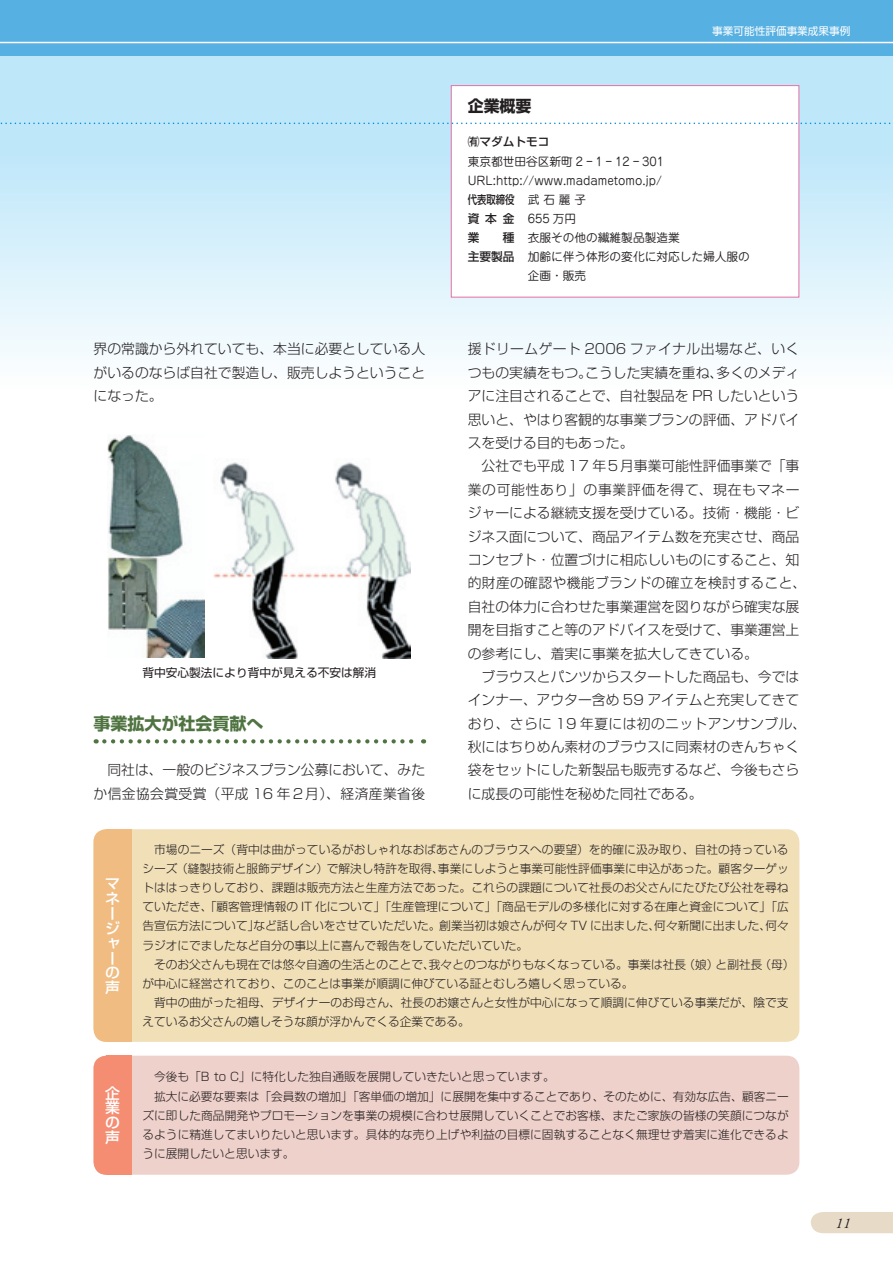
<style>
.page{position:relative;width:893px;height:1263px;background:#fff}
.page>*{position:absolute;margin:0;border:0;box-sizing:border-box;transform-origin:0 0}
.t1{font:700 16.95px "Shin Go Pro";color:#4f7441}
.t2{font:700 15.9px "Shin Go Pro";color:#231f20}
.t3{font:500 14.85px/14.9px "Shin Go Pro";color:#fff}
.t4{font:italic 14.85px "Adobe Garamond Pro";color:#231f20}
.t5{font:300 13.8px/23.4px "Shin Go Pro";color:#231f20}
.t6{font:300 11.7px/19.2px "Shin Go Pro";color:#231f20}
.t7{font:11.7px/19.2px "Jun 201 Pro";color:#231f20}
.t8{font:11.7px "Shin Go Pro";color:#231f20}
.t9{font:500 11.7px "Shin Go Pro";color:#231f20;scale:.8 1}
.t10{font:500 11.7px "Shin Go Pro";color:#231f20}
.t11{font:10.65px "Shin Go Pro";color:#fff}
.s1{font-family:"Jun 201 Pro";font-weight:400}
.s2{font-family:"Shin Go Pro";font-weight:500}
</style>
<div class="page">
<div style="left:811px;top:1212px;width:82px;height:21px;background:#e7dbc7"></div>
<svg style="left:0;top:55px;width:893px;height:301px;background:#d1eefb"></svg>
<div style="left:0;top:0;width:893px;height:55px;background:#57b0e2"></div>
<hr style="left:0;top:42px;width:893px;height:1px;background:#fff">
<div style="left:451px;top:86px;width:348px;height:211px;background:#fff"></div>
<div style="left:451px;top:85px;width:348px;height:213px;border:1px solid #e677a8"></div>
<div style="left:132px;top:829px;width:667px;height:213px;background:#f1dfb7"></div>
<svg style="left:104px;top:739px;width:320px;height:4px"></svg>
<div style="left:94px;top:829px;width:12px;height:213px;background:#f0bc82"></div>
<div style="left:106px;top:829px;width:26px;height:213px;background:#f0bc82"></div>
<div style="left:132px;top:1056px;width:667px;height:119px;background:#efd1cb"></div>
<svg style="left:94px;top:1056px;width:12px;height:119px"></svg>
<div style="left:106px;top:1056px;width:26px;height:119px;background:#f58d72"></div>
<img style="left:107px;top:434px;width:97px;height:224px">
<img style="left:214px;top:462px;width:196px;height:196px">
<svg style="left:0;top:123px;width:893px;height:1px"></svg>
<p class="t11" style="left:712px;top:22px;width:140px">事業可能性評価事業成果事例</p>
<p class="t5" style="left:94px;top:336px;width:333px;text-align:justify">界の常識から外れていても、本当に必要としている人がいるのならば自社で製造し、販売しようということになった。</p>
<p class="t8" style="left:142px;top:663px;width:235px">背中安心製法により背中が見える不安は解消</p>
<h1 class="t1" style="left:94px;top:710px;width:172px">事業拡大が社会貢献へ</h1>
<p class="t5" style="left:94px;top:757px;width:333px">　同社は、一般のビジネスプラン公募において、みたか信金協会賞受賞（平成 16 年２月）、経済産業省後</p>
<h2 class="t2" style="left:468px;top:93px;width:65px">企業概要</h2>
<p class="t10" style="left:468px;top:132px;width:83px">㈲マダムトモコ</p>
<p class="t7" style="left:468px;top:150px;width:198px">東京都世田谷区新町 2 － 1 － 12 － 301<br>URL:http://www.madametomo.jp/</p>
<p class="t9" style="left:468px;top:190px;width:150px">代表取締役 <span class="s1">武 石 麗 子</span></p>
<p class="t7" style="left:468px;top:208px;width:110px"><span class="s2">資本金</span> 655 万円</p>
<p class="t7" style="left:468px;top:227px;width:214px"><span class="s2">業　　種</span> 衣服その他の繊維製品製造業</p>
<p class="t7" style="left:468px;top:246px;width:284px"><span class="s2">主要製品</span> 加齢に伴う体形の変化に対応した婦人服の</p>
<p class="t7" style="left:528px;top:265px;width:60px">企画・販売</p>
<p class="t5" style="left:468px;top:336px;width:340px">援ドリームゲート 2006 ファイナル出場など、いくつもの実績をもつ。こうした実績を重ね、多くのメディアに注目されることで、自社製品を PR したいという思いと、やはり客観的な事業プランの評価、アドバイスを受ける目的もあった。<br>　公社でも平成 17 年５月事業可能性評価事業で「事業の可能性あり」の事業評価を得て、現在もマネージャーによる継続支援を受けている。技術・機能・ビジネス面について、商品アイテム数を充実させ、商品コンセプト・位置づけに相応しいものにすること、知的財産の確認や機能ブランドの確立を検討すること、自社の体力に合わせた事業運営を図りながら確実な展開を目指すこと等のアドバイスを受けて、事業運営上の参考にし、着実に事業を拡大してきている。<br>　ブラウスとパンツからスタートした商品も、今ではインナー、アウター含め 59 アイテムと充実してきており、さらに 19 年夏には初のニットアンサンブル、秋にはちりめん素材のブラウスに同素材のきんちゃく袋をセットにした新製品も販売するなど、今後もさらに成長の可能性を秘めた同社である。</p>
<p class="t3" style="left:105px;top:874px;width:16px">マネージャーの声</p>
<p class="t3" style="left:105px;top:1084px;width:16px;text-align:justify">企業の声</p>
<p class="t6" style="left:142px;top:838px;width:654px">　市場のニーズ（背中は曲がっているがおしゃれなおばあさんのブラウスへの要望）を的確に汲み取り、自社の持っているシーズ（縫製技術と服飾デザイン）で解決し特許を取得、事業にしようと事業可能性評価事業に申込があった。顧客ターゲットははっきりしており、課題は販売方法と生産方法であった。これらの課題について社長のお父さんにたびたび公社を尋ねていただき、「顧客管理情報の IT 化について」「生産管理について」「商品モデルの多様化に対する在庫と資金について」「広告宣伝方法について」など話し合いをさせていただいた。創業当初は娘さんが何々 TV に出ました、何々新聞に出ました、何々ラジオにでましたなど自分の事以上に喜んで報告をしていただいていた。<br>　そのお父さんも現在では悠々自適の生活とのことで、我々とのつながりもなくなっている。事業は社長（娘）と副社長（母）が中心に経営されており、このことは事業が順調に伸びている証とむしろ嬉しく思っている。<br>　背中の曲がった祖母、デザイナーのお母さん、社長のお嬢さんと女性が中心になって順調に伸びている事業だが、陰で支えているお父さんの嬉しそうな顔が浮かんでくる企業である。</p>
<p class="t6" style="left:142px;top:1066px;width:648px">　今後も「B to C」に特化した独自通販を展開していきたいと思っています。<br>　拡大に必要な要素は「会員数の増加」「客単価の増加」に展開を集中することであり、そのために、有効な広告、顧客ニーズに即した商品開発やプロモーションを事業の規模に合わせ展開していくことでお客様、またご家族の皆様の笑顔につながるように精進してまいりたいと思います。具体的な売り上げや利益の目標に固執することなく無理せず着実に進化できるように展開したいと思います。</p>
<p class="t4" style="left:836px;top:1214px;width:16px">11</p>
</div>
